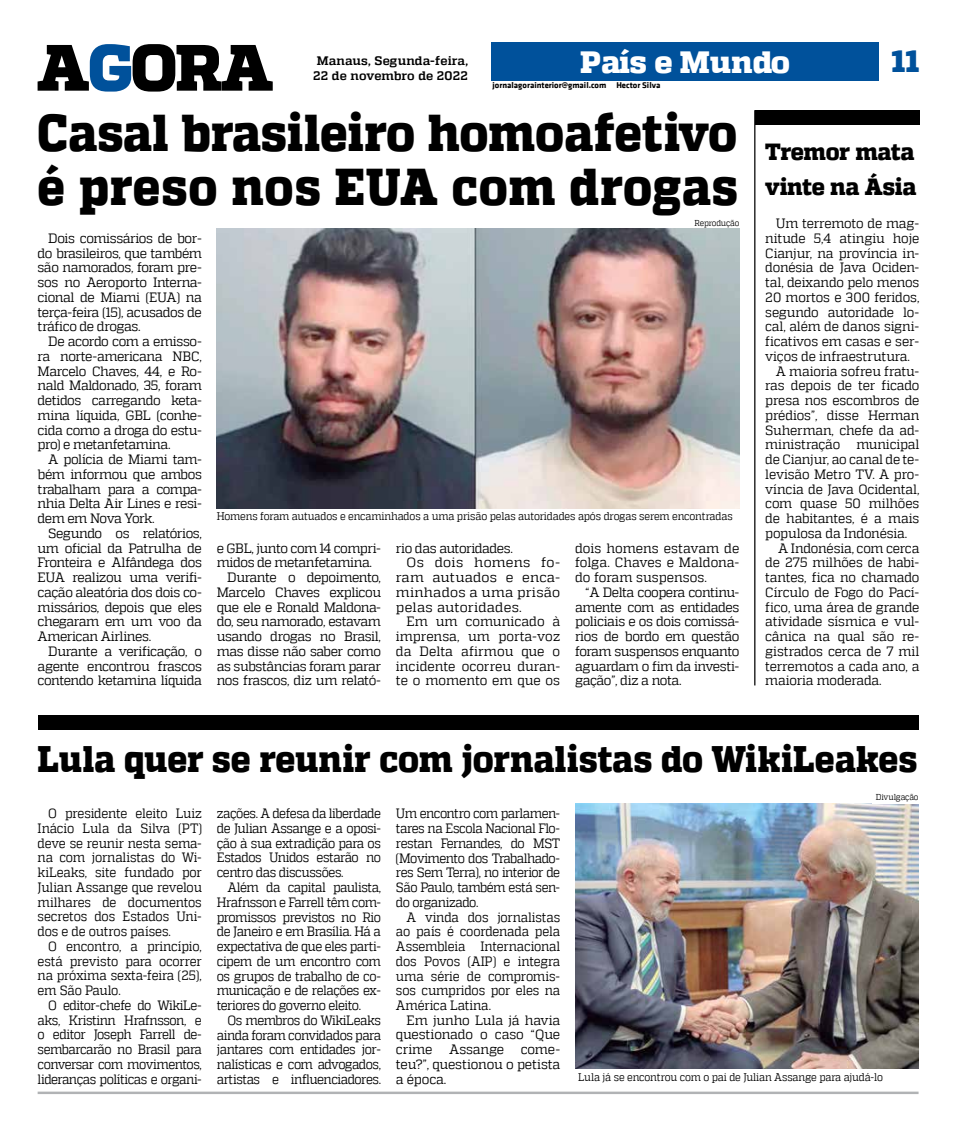
<style>
.page{position:relative;width:957px;height:1134px;background:#fff}
.page>*{position:absolute;margin:0;border:0;box-sizing:border-box;transform-origin:0 0}
.t1{font:800 51.62px/54.1px "MW Quadon";color:#000;scale:.91 1}
.t2{font:800 36.88px "MW Quadon";color:#000;scale:.92 1}
.t3{font:800 30.75px "MW Quadon";color:#fff}
.t4{font:800 30.75px "MW Quadon";color:#00519b}
.t5{font:800 23.38px/34.4px "MW Quadon";letter-spacing:-.015em;color:#000;scale:.96 1}
.t6{font:13.5px/14.8px "MW Quadon";letter-spacing:-.02em;color:#000;text-align:justify;scale:.96 1}
.t7{font:13.5px/14.8px "MW Quadon";letter-spacing:-.02em;color:#000;text-align:justify;scale:.91 1}
.t8{font:13.5px "MW Quadon";letter-spacing:-.02em;color:#000;scale:.95 1}
.t9{font:13.5px "MW Quadon";letter-spacing:.015em;color:#000}
.t10{font:13.5px "MW Quadon";letter-spacing:.005em;color:#000;scale:.96 1}
.t11{font:13.5px "MW Quadon";color:#000;scale:.96 1}
.t12{font:13.5px "MW Quadon";letter-spacing:.02em;color:#000}
.t13{font:700 12.25px/14.8px "MW Quadon";letter-spacing:.01em;color:#000}
.t14{font:11px "MW Quadon";letter-spacing:-.015em;color:#000;scale:.91 1}
.t15{font:700 8.62px "MW Klavika Bd";color:#000}
.t16{font:8.62px "MW Quadon";letter-spacing:-.015em;color:#000;scale:.91 1}
</style>
<div class="page">
<img style="left:217px;top:228px;width:522px;height:280px">
<img style="left:575px;top:803px;width:343px;height:266px">
<div style="left:491px;top:42px;width:388px;height:39px;background:#00519b"></div>
<svg style="left:38px;top:44px;width:235px;height:48px"></svg>
<hr style="left:38px;top:1091px;width:880px;height:3px;background:#b1b3b5">
<div style="left:38px;top:715px;width:880px;height:15px;background:#000"></div>
<div style="left:755px;top:110px;width:164px;height:15px;background:#000"></div>
<hr style="left:754px;top:110px;width:1px;height:575px;background:#000">
<p class="t13" style="left:313px;top:54px;width:156px">Manaus, Segunda-feira,<br>22 de novembro de 2022</p>
<h3 class="t3" style="left:580px;top:44px;width:211px">País e Mundo</h3>
<h3 class="t4" style="left:891px;top:44px;width:30px">11</h3>
<p class="t15" style="left:492px;top:79px;width:169px">jornalagorainterior@gmail.com Hector Silva</p>
<h1 class="t1" style="left:38px;top:107px;width:771px">Casal brasileiro homoafetivo é preso nos EUA com drogas</h1>
<p class="t16" style="left:694px;top:218px;width:51px">Reprodução</p>
<p class="t6" style="left:38px;top:231px;width:173px;text-indent:11px">Dois comissários de bor&shy;do brasileiros, que também são namorados, foram pre&shy;sos no Aeroporto Interna&shy;cional de Miami (EUA) na terça-feira (15), acusados de tráfico de drogas.</p>
<p class="t6" style="left:38px;top:334px;width:173px;text-indent:11px">De acordo com a emisso&shy;ra norte-americana NBC, Marcelo Chaves, 44, e Ro&shy;nald Maldonado, 35, foram detidos carregando keta&shy;mina líquida, GBL (conhe&shy;cida como a droga do estu&shy;pro) e metanfetamina.</p>
<p class="t6" style="left:38px;top:452px;width:173px;text-indent:11px">A polícia de Miami tam&shy;bém informou que ambos trabalham para a compa&shy;nhia Delta Air Lines e resi&shy;dem em Nova York.</p>
<p class="t6" style="left:38px;top:526px;width:173px;text-indent:11px">Segundo os relatórios, um oficial da Patrulha de Fronteira e Alfândega dos EUA realizou uma verifi&shy;cação aleatória dos dois co&shy;missários, depois que eles chegaram em um voo da American Airlines.</p>
<p class="t6" style="left:38px;top:644px;width:173px;text-indent:11px">Durante a verificação, o agente encontrou frascos contendo ketamina líquida</p>
<p class="t14" style="left:217px;top:510px;width:568px">Homens foram autuados e encaminhados a uma prisão pelas autoridades após drogas serem encontradas</p>
<p class="t6" style="left:217px;top:540px;width:173px">e GBL, junto com 14 compri-</p>
<p class="t6" style="left:217px;top:555px;width:163px">midos de metanfetamina.</p>
<p class="t6" style="left:227px;top:570px;width:162px">Durante o depoimento,</p>
<p class="t6" style="left:217px;top:585px;width:173px">Marcelo Chaves explicou</p>
<p class="t6" style="left:217px;top:599px;width:173px">que ele e Ronald Maldona-</p>
<p class="t6" style="left:217px;top:614px;width:173px">do, seu namorado, estavam</p>
<p class="t6" style="left:217px;top:629px;width:173px">usando drogas no Brasil,</p>
<p class="t6" style="left:217px;top:644px;width:173px">mas disse não saber como</p>
<p class="t6" style="left:217px;top:658px;width:173px">as substâncias foram parar</p>
<p class="t6" style="left:217px;top:673px;width:173px">nos frascos, diz um relató-</p>
<p class="t6" style="left:396px;top:540px;width:123px">rio das autoridades.</p>
<p class="t9" style="left:406px;top:555px;width:155px">Os dois homens fo-</p>
<p class="t9" style="left:396px;top:570px;width:166px">ram autuados e enca-</p>
<p class="t9" style="left:396px;top:584px;width:166px">minhados a uma prisão</p>
<p class="t12" style="left:396px;top:599px;width:127px">pelas autoridades.</p>
<p class="t10" style="left:406px;top:614px;width:162px">Em um comunicado à</p>
<p class="t6" style="left:396px;top:629px;width:173px">imprensa, um porta-voz</p>
<p class="t10" style="left:396px;top:643px;width:173px">da Delta afirmou que o</p>
<p class="t11" style="left:396px;top:658px;width:173px">incidente ocorreu duran-</p>
<p class="t6" style="left:396px;top:673px;width:173px">te o momento em que os</p>
<p class="t6" style="left:575px;top:540px;width:173px">dois homens estavam de folga. Chaves e Maldona&shy;do foram suspensos.</p>
<p class="t6" style="left:575px;top:585px;width:173px;text-indent:11px">“A Delta coopera continu&shy;amente com as entidades policiais e os dois comissá&shy;rios de bordo em questão foram suspensos enquanto aguardam o fim da investi&shy;gação”, diz a nota.</p>
<h3 class="t5" style="left:765px;top:135px;width:159px">Tremor mata vinte na Ásia</h3>
<p class="t8" style="left:776px;top:216px;width:153px">Um terremoto de mag-</p>
<p class="t8" style="left:765px;top:231px;width:164px">nitude 5,4 atingiu hoje</p>
<p class="t8" style="left:765px;top:245px;width:164px">Cianjur, na província in-</p>
<p class="t8" style="left:765px;top:260px;width:164px">donésia de Java Ociden-</p>
<p class="t8" style="left:765px;top:275px;width:164px">tal, deixando pelo menos</p>
<p class="t8" style="left:765px;top:290px;width:164px">20 mortos e 300 feridos,</p>
<p class="t8" style="left:765px;top:304px;width:164px">segundo autoridade lo-</p>
<p class="t8" style="left:765px;top:319px;width:164px">cal, além de danos signi-</p>
<p class="t8" style="left:765px;top:334px;width:164px">ficativos em casas e ser-</p>
<p class="t8" style="left:765px;top:349px;width:154px">viços de infraestrutura.</p>
<p class="t8" style="left:776px;top:363px;width:153px">A maioria sofreu fratu-</p>
<p class="t8" style="left:765px;top:378px;width:164px">ras depois de ter ficado</p>
<p class="t8" style="left:765px;top:393px;width:164px">presa nos escombros de</p>
<p class="t8" style="left:765px;top:408px;width:164px">prédios”, disse Herman</p>
<p class="t8" style="left:765px;top:422px;width:164px">Suherman, chefe da ad-</p>
<p class="t8" style="left:765px;top:437px;width:164px">ministração municipal</p>
<p class="t8" style="left:765px;top:452px;width:164px">de Cianjur, ao canal de te-</p>
<p class="t8" style="left:765px;top:467px;width:164px">levisão Metro TV. A pro-</p>
<p class="t8" style="left:765px;top:481px;width:164px">víncia de Java Ocidental,</p>
<p class="t8" style="left:765px;top:496px;width:164px">com quase 50 milhões</p>
<p class="t8" style="left:765px;top:511px;width:164px">de habitantes, é a mais</p>
<p class="t8" style="left:765px;top:526px;width:151px">populosa da Indonésia.</p>
<p class="t8" style="left:778px;top:540px;width:150px">A Indonésia, com cerca</p>
<p class="t8" style="left:765px;top:555px;width:164px">de 275 milhões de habi-</p>
<p class="t8" style="left:765px;top:570px;width:164px">tantes, fica no chamado</p>
<p class="t8" style="left:765px;top:585px;width:164px">Círculo de Fogo do Pací-</p>
<p class="t8" style="left:765px;top:599px;width:164px">fico, uma área de grande</p>
<p class="t8" style="left:765px;top:614px;width:164px">atividade sísmica e vul-</p>
<p class="t8" style="left:765px;top:629px;width:164px">cânica na qual são re-</p>
<p class="t8" style="left:765px;top:644px;width:164px">gistrados cerca de 7 mil</p>
<p class="t8" style="left:765px;top:658px;width:164px">terremotos a cada ano, a</p>
<p class="t8" style="left:765px;top:673px;width:124px">maioria moderada.</p>
<h2 class="t2" style="left:38px;top:737px;width:958px">Lula quer se reunir com jornalistas do WikiLeakes</h2>
<p class="t7" style="left:38px;top:806px;width:182px;text-indent:11px">O presidente eleito Luiz Inácio Lula da Silva (PT) deve se reunir nesta sema&shy;na com jornalistas do Wi&shy;kiLeaks, site fundado por Julian Assange que revelou milhares de documentos secretos dos Estados Uni&shy;dos e de outros países.</p>
<p class="t7" style="left:38px;top:939px;width:182px;text-indent:11px">O encontro, a princípio, está previsto para ocorrer na próxima sexta-feira (25), em São Paulo.</p>
<p class="t7" style="left:38px;top:998px;width:182px;text-indent:11px">O editor-chefe do WikiLe&shy;aks, Kristinn Hrafnsson, e o editor Joseph Farrell de&shy;sembarcarão no Brasil para conversar com movimentos, lideranças políticas e organi-</p>
<p class="t7" style="left:217px;top:806px;width:182px">zações. A defesa da liberdade de Julian Assange e a oposi&shy;ção à sua extradição para os Estados Unidos estarão no centro das discussões.</p>
<p class="t7" style="left:217px;top:880px;width:182px;text-indent:11px">Além da capital paulista, Hrafnsson e Farrell têm com&shy;promissos previstos no Rio de Janeiro e em Brasília. Há a expectativa de que eles parti&shy;cipem de um encontro com os grupos de trabalho de co&shy;municação e de relações ex&shy;teriores do governo eleito.</p>
<p class="t7" style="left:217px;top:1012px;width:182px;text-indent:11px">Os membros do WikiLeaks ainda foram convidados para jantares com entidades jor&shy;nalísticas e com advogados, artistas e influenciadores.</p>
<p class="t7" style="left:396px;top:806px;width:182px">Um encontro com parlamen&shy;tares na Escola Nacional Flo&shy;restan Fernandes, do MST (Movimento dos Trabalhado&shy;res Sem Terra), no interior de São Paulo, também está sen&shy;do organizado.</p>
<p class="t7" style="left:396px;top:909px;width:182px;text-indent:11px">A vinda dos jornalistas ao país é coordenada pela Assembleia Internacional dos Povos (AIP) e integra uma série de compromis&shy;sos cumpridos por eles na América Latina.</p>
<p class="t6" style="left:396px;top:1012px;width:173px;text-indent:11px">Em junho Lula já havia questionado o caso “Que crime Assange come&shy;teu?”, questionou o petista a época.</p>
<p class="t16" style="left:876px;top:792px;width:48px">Divulgação</p>
<p class="t14" style="left:578px;top:1071px;width:336px">Lula já se encontrou com o pai de Julian Assange para ajudá-lo</p>
</div>
